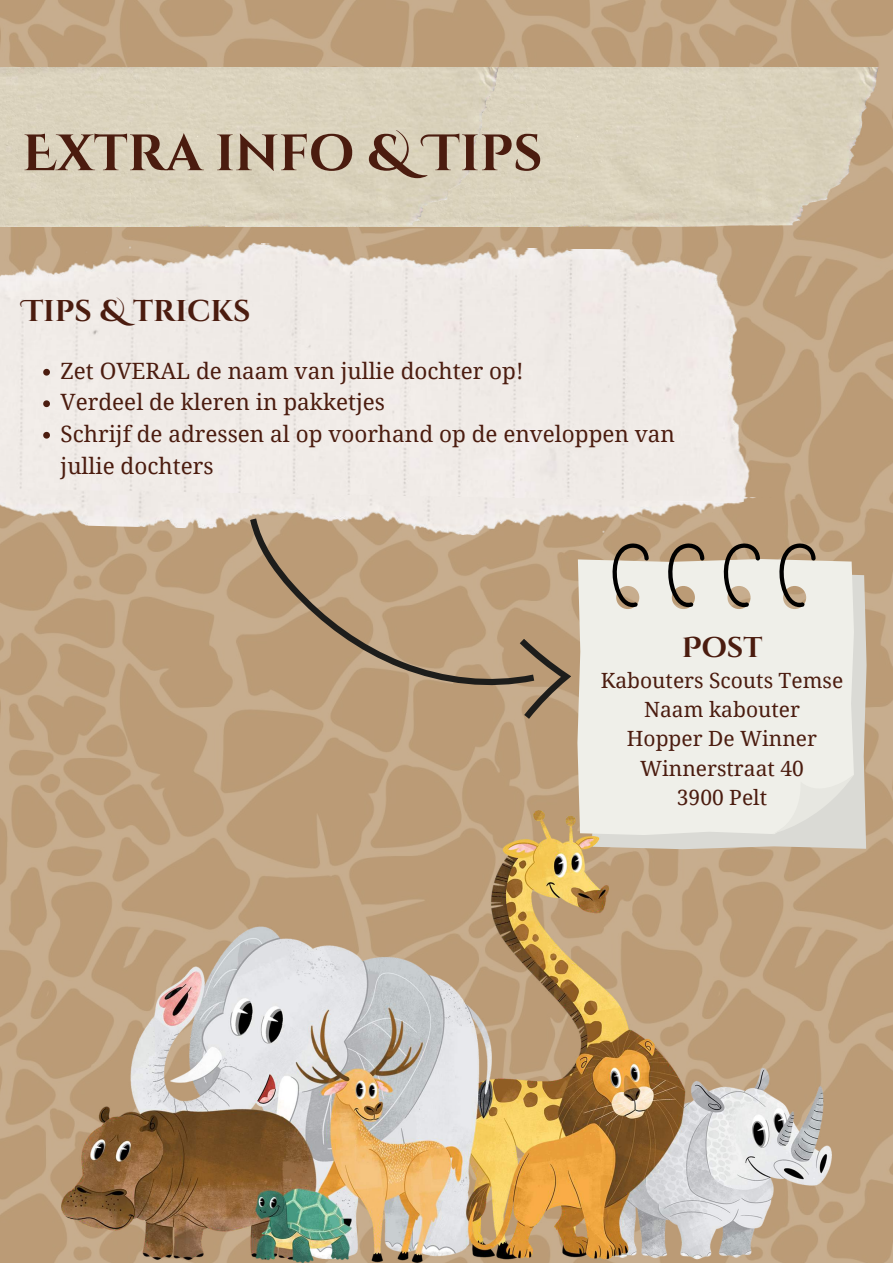
<style>
.page{position:relative;width:893px;height:1263px;background:#fff}
.page>*{position:absolute;margin:0;border:0;box-sizing:border-box;transform-origin:0 0}
.t1{font:700 51px "Cinzel Decorative";color:#4b1c0f}
.t2{font:700 30px "Cinzel Decorative";color:#4b1c0f}
.t3{font:700 28.5px "Cinzel Decorative";color:#4b1c0f}
.t4{font:22.5px/31.5px "Droid Serif";color:#4b1c0f}
.t5{font:21px/29.2px "Droid Serif";color:#4b1c0f;text-align:center}
</style>
<div class="page">
<img style="left:0;top:0;width:893px;height:1263px">
<img style="left:0;top:478px;width:794px;height:65px">
<img style="left:0;top:237px;width:756px;height:265px">
<img style="left:501px;top:67px;width:379px;height:159px">
<div style="left:0;top:67px;width:501px;height:159px;background:#dbd3bd"></div>
<svg style="left:831px;top:575px;width:35px;height:274px;background:#d7d5ce"></svg>
<div style="left:577px;top:559px;width:277px;height:276px;background:#efefe9"></div>
<svg style="left:771px;top:775px;width:83px;height:59px;background:#e6e6e0"></svg>
<svg style="left:610px;top:543px;width:39px;height:64px;background:#b5ab9d"></svg>
<svg style="left:665px;top:543px;width:39px;height:64px;background:#b3a99a"></svg>
<svg style="left:721px;top:543px;width:39px;height:64px;background:#b6aea0"></svg>
<svg style="left:777px;top:543px;width:38px;height:64px;background:#b5ac9e"></svg>
<svg style="left:219px;top:513px;width:337px;height:211px;background:#bb9f7f"></svg>
<svg style="left:483px;top:630px;width:94px;height:105px;background:#ad9272"></svg>
<img style="left:62px;top:810px;width:769px;height:453px">
<svg style="left:43px;top:369px;width:7px;height:7px"></svg>
<svg style="left:43px;top:400px;width:7px;height:7px"></svg>
<svg style="left:43px;top:432px;width:7px;height:7px"></svg>
<h1 class="t1" style="left:22px;top:120px;width:521px">EXTRA INFO &amp; TIPS</h1>
<h2 class="t2" style="left:22px;top:292px;width:230px">TIPS &amp; TRICKS</h2>
<p class="t4" style="left:61px;top:355px;width:616px">Zet OVERAL de naam van jullie dochter op!<br>Verdeel de kleren in pakketjes<br>Schrijf de adressen al op voorhand op de enveloppen van jullie dochters</p>
<p class="t3" style="left:681px;top:629px;width:82px">POST</p>
<p class="t5" style="left:601px;top:666px;width:244px">Kabouters Scouts Temse<br>Naam kabouter<br>Hopper De Winner<br>Winnerstraat 40<br>3900 Pelt</p>
</div>
